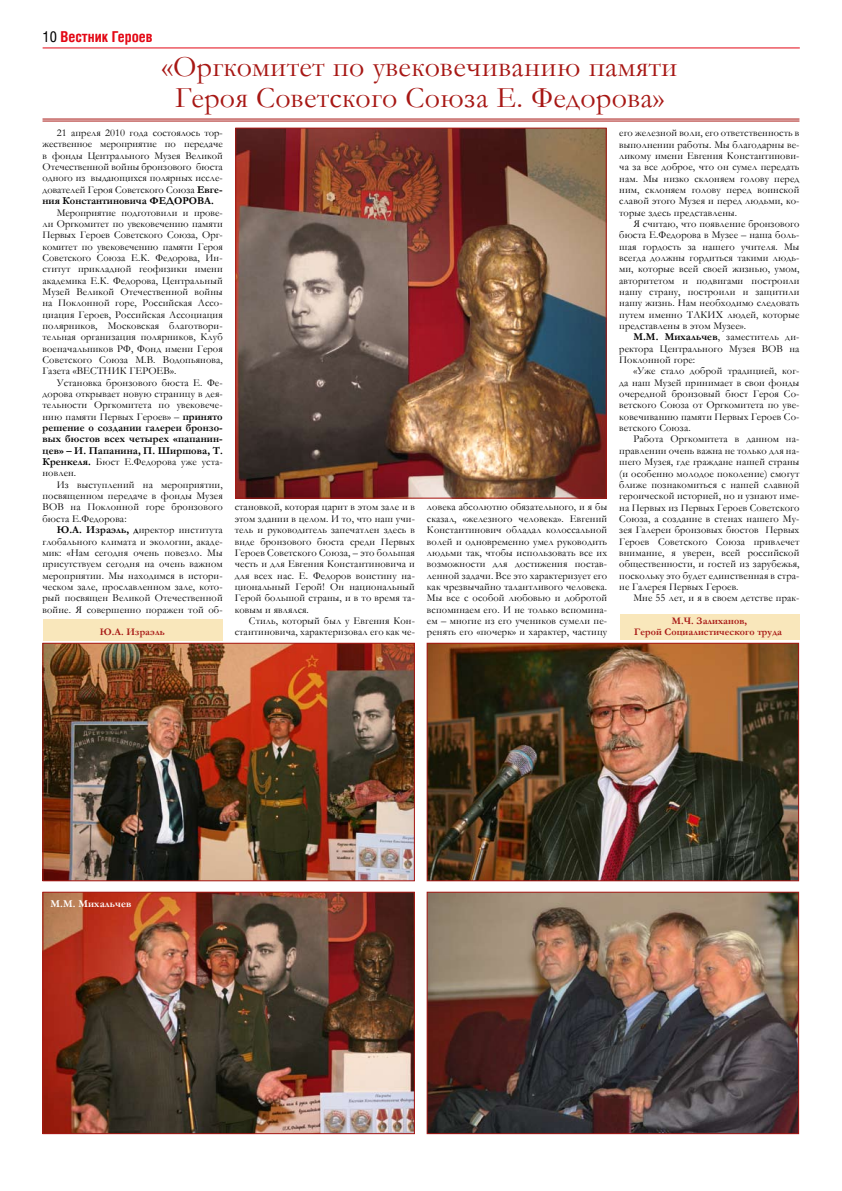
<style>
.page{position:relative;width:842px;height:1191px;background:#fff}
.page>*{position:absolute;margin:0;border:0;box-sizing:border-box;transform-origin:0 0}
.t1{font:30px/31px "Garamond";letter-spacing:.01em;color:#a71714;text-align:center}
.t2{font:700 15px "Helios Cond";color:#e30714}
.t3{font:10.5px/11.3px "Garamond";letter-spacing:.01em;color:#000;text-align:justify}
.t4{font:700 10.5px "Garamond";letter-spacing:.01em;color:#fff}
.t5{font:700 10px "Garamond";letter-spacing:.01em;color:#a71714}
.s1{font-weight:400;color:#000}
.s2{font-weight:700}
</style>
<div class="page">
<hr style="left:43px;top:47px;width:757px;height:1px;background:#e30714">
<div style="left:43px;top:619px;width:179px;height:21px;background:#f9e7bb"></div>
<div style="left:620px;top:614px;width:179px;height:26px;background:#f9e7bb"></div>
<hr style="left:43px;top:118px;width:756px;height:1px;background:#a71714">
<hr style="left:43px;top:121px;width:756px;height:1px;background:#a71714">
<img style="left:237px;top:130px;width:368px;height:366px">
<div style="left:235px;top:128px;width:372px;height:370px;border:1px solid #a71714"></div>
<img style="left:44px;top:645px;width:369px;height:234px">
<div style="left:42px;top:643px;width:373px;height:238px;border:1px solid #a71714"></div>
<img style="left:44px;top:893px;width:369px;height:239px">
<div style="left:42px;top:891px;width:373px;height:243px;border:1px solid #a71714"></div>
<img style="left:429px;top:893px;width:368px;height:239px">
<div style="left:427px;top:891px;width:372px;height:243px;border:1px solid #a71714"></div>
<img style="left:429px;top:645px;width:368px;height:234px">
<div style="left:427px;top:643px;width:372px;height:238px;border:1px solid #a71714"></div>
<h2 class="t2" style="left:43px;top:27px;width:112px"><span class="s1">10</span> Вестник Героев</h2>
<h1 class="t1" style="left:162px;top:51px;width:517px">«Оргкомитет по увековечиванию памяти<br>Героя Советского Союза Е. Федорова»</h1>
<p class="t3" style="left:43px;top:127px;width:182px;text-indent:14px">21 апреля 2010 года состоялось тор&shy;жественное мероприятие по передаче в фонды Центрального Музея Великой Отечественной войны бронзового бюста одного из выдающихся полярных иссле&shy;дователей Героя Советского Союза <span class="s2">Евге&shy;ния Константиновича ФЕДОРОВА.</span></p>
<p class="t3" style="left:43px;top:206px;width:182px;text-indent:14px">Мероприятие подготовили и прове&shy;ли Оргкомитет по увековечению памяти Первых Героев Советского Союза, Орг&shy;комитет по увековечению памяти Героя Советского Союза Е.К. Федорова, Ин&shy;ститут прикладной геофизики имени академика Е.К. Федорова, Центральный Музей Великой Отечественной войны на Поклонной горе, Российская Ассо&shy;циация Героев, Российская Ассоциация полярников, Московская благотвори&shy;тельная организация полярников, Клуб военачальников РФ, Фонд имени Героя Советского Союза М.В. Водопьянова, Газета «ВЕСТНИК ГЕРОЕВ».</p>
<p class="t3" style="left:43px;top:376px;width:182px;text-indent:14px">Установка бронзового бюста Е. Фе&shy;дорова открывает новую страницу в дея&shy;тельности Оргкомитета по увековече&shy;нию памяти Первых Героев» – <span class="s2">принято решение о создании галереи бронзо&shy;вых бюстов всех четырех «папанин&shy;цев» – И. Папанина, П. Ширшова, Т.<br>Кренкеля.</span> Бюст Е.Федорова уже уста&shy;новлен.</p>
<p class="t3" style="left:43px;top:478px;width:182px;text-indent:14px">Из выступлений на мероприятии, посвященном передаче в фонды Музея ВОВ на Поклонной горе бронзового бюста Е.Федорова:</p>
<p class="t3" style="left:43px;top:524px;width:182px;text-indent:14px"><span class="s2">Ю.А. Израэль, д</span>иректор института глобального климата и экологии, акаде&shy;мик: «Нам сегодня очень повезло. Мы присутствуем сегодня на очень важном мероприятии. Мы находимся в истори&shy;ческом зале, прославленном зале, кото&shy;рый посвящен Великой Отечественной войне. Я совершенно поражен той об-</p>
<p class="t3" style="left:619px;top:127px;width:182px">его железной воли, его ответственность в выполнении работы. Мы благодарны ве&shy;ликому имени Евгения Константинови&shy;ча за все доброе, что он сумел передать нам. Мы низко склоняем голову перед ним, склоняем голову перед воинской славой этого Музея и перед людьми, ко&shy;торые здесь представлены.</p>
<p class="t3" style="left:619px;top:218px;width:182px;text-indent:14px">Я считаю, что появление бронзового бюста Е.Федорова в Музее – наша боль&shy;шая гордость за нашего учителя. Мы всегда должны гордиться такими людь&shy;ми, которые всей своей жизнью, умом, авторитетом и подвигами построили нашу страну, построили и защитили нашу жизнь. Нам необходимо следовать путем именно ТАКИХ людей, которые представлены в этом Музее».</p>
<p class="t3" style="left:619px;top:331px;width:182px;text-indent:14px"><span class="s2">М.М. Михальчев</span>, заместитель ди&shy;ректора Центрального Музея ВОВ на Поклонной горе:</p>
<p class="t3" style="left:619px;top:365px;width:182px;text-indent:14px">«Уже стало доброй традицией, ког&shy;да наш Музей принимает в свои фонды очередной бронзовый бюст Героя Со&shy;ветского Союза от Оргкомитета по уве&shy;ковечиванию памяти Первых Героев Со&shy;ветского Союза.</p>
<p class="t3" style="left:619px;top:433px;width:182px;text-indent:14px">Работа Оргкомитета в данном на&shy;правлении очень важна не только для на&shy;шего Музея, где граждане нашей страны (и особенно молодое поколение) смогут ближе познакомиться с нашей славной героической историей, но и узнают име&shy;на Первых из Первых Героев Советского Союза, а создание в стенах нашего Му&shy;зея Галереи бронзовых бюстов Первых Героев Советского Союза привлечет внимание, я уверен, всей российской общественности, и гостей из зарубежья, поскольку это будет единственная в стра&shy;не Галерея Первых Героев.</p>
<p class="t3" style="left:633px;top:592px;width:168px">Мне 55 лет, и я в своем детстве прак-</p>
<p class="t3" style="left:427px;top:501px;width:182px">ловека абсолютно обязательного, и я бы сказал, «железного человека». Евгений Константинович обладал колоссальной волей и одновременно умел руководить людьми так, чтобы использовать все их возможности для достижения постав&shy;ленной задачи. Все это характеризует его как чрезвычайно талантливого человека.<br>Мы все с особой любовью и добротой вспоминаем его. И не только вспомина&shy;ем – многие из его учеников сумели пе&shy;ренять его «почерк» и характер, частицу</p>
<p class="t3" style="left:235px;top:501px;width:182px">становкой, которая царит в этом зале и в этом здании в целом. И то, что наш учи&shy;тель и руководитель запечатлен здесь в виде бронзового бюста среди Первых Героев Советского Союза, – это большая честь и для Евгения Константиновича и для всех нас. Е. Федоров воистину на&shy;циональный Герой! Он национальный Герой большой страны, и в то время та&shy;ковым и являлся.</p>
<p class="t3" style="left:235px;top:614px;width:182px;text-align:right">Стиль, который был у Евгения Кон&shy;стантиновича, характеризовал его как че-</p>
<p class="t5" style="left:672px;top:614px;width:77px">М.Ч. Залиханов,</p>
<p class="t5" style="left:100px;top:625px;width:66px">Ю.А. Израэль</p>
<p class="t5" style="left:634px;top:625px;width:149px">Герой Социалистического труда</p>
<p class="t4" style="left:51px;top:897px;width:82px">М.М. Михальчев</p>
</div>
